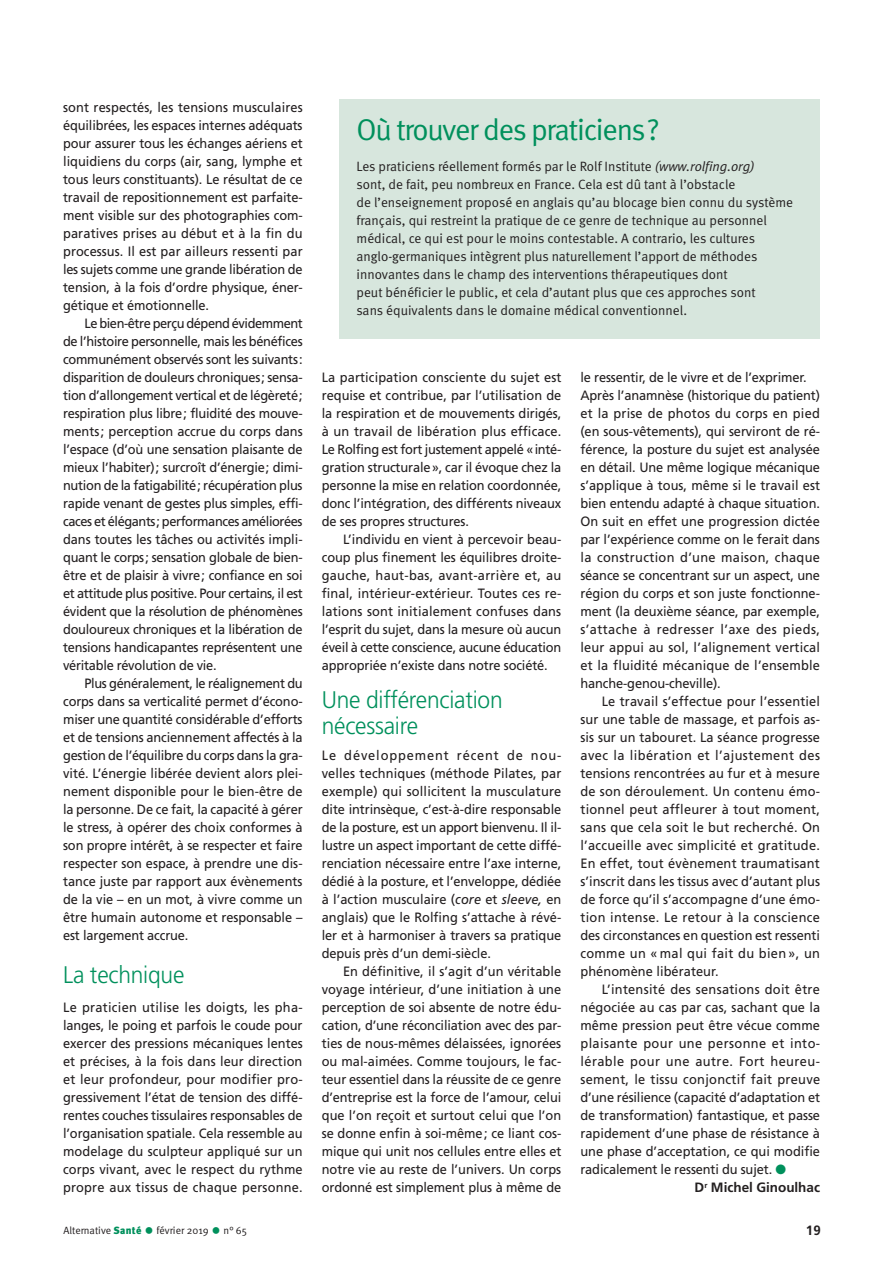
<style>
.page{position:relative;width:894px;height:1267px;background:#fff}
.page>*{position:absolute;margin:0;border:0;box-sizing:border-box;transform-origin:0 0}
.t1{font:30px "Meta Normal LF";letter-spacing:-.04em;color:#00905c}
.t2{font:300 24px/25.5px "Frutiger";letter-spacing:-.01em;color:#00905c;scale:.95 1}
.t3{font:13.5px/18px "Frutiger";letter-spacing:-.005em;color:#231f20;text-align:justify;scale:.95 1}
.t4{font:13.5px/18px "Meta Normal LF";color:#231f20}
.t5{font:13.5px "Frutiger";letter-spacing:.02em;color:#231f20;scale:.95 1}
.t6{font:13.5px "Frutiger";letter-spacing:.03em;color:#231f20;scale:.95 1}
.t7{font:13.5px "Frutiger";letter-spacing:.035em;color:#231f20;scale:.95 1}
.t8{font:700 13.5px "Frutiger";color:#231f20}
.t9{font:10.5px "Meta Normal";color:#231f20}
.s1{font-style:italic}
.s2{color:#00905c}
.s3{font-family:"Meta";font-weight:900;color:#00905c}
.s4{font-family:"Minion Pro";font-size:25.5px;color:#00905c}
</style>
<div class="page">
<div style="left:339px;top:99px;width:481px;height:239px;background:#d7e6dd"></div>
<p class="t3" style="left:63px;top:98px;width:254px">sont respectés, les tensions musculaires équilibrées, les espaces internes adéquats pour assurer tous les échanges aériens et liquidiens du corps (air, sang, lymphe et tous leurs constituants). Le résultat de ce travail de repositionnement est parfaite&shy;ment visible sur des photographies com&shy;paratives prises au début et à la fin du processus. Il est par ailleurs ressenti par les sujets comme une grande libération de tension, à la fois d’ordre physique, éner&shy;gétique et émotionnelle.</p>
<p class="t3" style="left:63px;top:314px;width:254px;text-indent:21px">Le bien-être perçu dépend évidemment de l’histoire personnelle, mais les bénéfices communément observés sont les suivants: disparition de douleurs chroniques; sensa&shy;tion d’allongement vertical et de légèreté; respiration plus libre; fluidité des mouve&shy;ments; perception accrue du corps dans l’espace (d’où une sensation plaisante de mieux l’habiter); surcroît d’énergie; dimi&shy;nution de la fatigabilité; récupération plus rapide venant de gestes plus simples, effi&shy;caces et élégants; performances améliorées dans toutes les tâches ou activités impli&shy;quant le corps; sensation globale de bien&shy;être et de plaisir à vivre; confiance en soi et attitude plus positive. Pour certains, il est évident que la résolution de phénomènes douloureux chroniques et la libération de tensions handicapantes représentent une véritable révolution de vie.</p>
<p class="t3" style="left:63px;top:674px;width:254px;text-indent:21px">Plus généralement, le réalignement du corps dans sa verticalité permet d’écono&shy;miser une quantité considérable d’efforts et de tensions anciennement affectés à la gestion de l’équilibre du corps dans la gra&shy;vité. L’énergie libérée devient alors plei&shy;nement disponible pour le bien-être de la personne. De ce fait, la capacité à gérer le stress, à opérer des choix conformes à son propre intérêt, à se respecter et faire respecter son espace, à prendre une dis&shy;tance juste par rapport aux évènements de la vie – en un mot, à vivre comme un être humain autonome et responsable – est largement accrue.</p>
<h2 class="t2" style="left:63px;top:961px;width:129px">La technique</h2>
<p class="t3" style="left:63px;top:998px;width:254px">Le praticien utilise les doigts, les pha&shy;langes, le poing et parfois le coude pour exercer des pressions mécaniques lentes et précises, à la fois dans leur direction et leur profondeur, pour modifier pro&shy;gressivement l’état de tension des diffé&shy;rentes couches tissulaires responsables de l’organisation spatiale. Cela ressemble au modelage du sculpteur appliqué sur un corps vivant, avec le respect du rythme propre aux tissus de chaque personne.</p>
<h1 class="t1" style="left:356px;top:112px;width:305px">Où trouver des praticiens?</h1>
<p class="t4" style="left:356px;top:157px;width:438px">Les praticiens réellement formés par le Rolf Institute <span class="s1">(www.rolfing.org)<br></span>sont, de fait, peu nombreux en France. Cela est dû tant à l’obstacle<br>de l’enseignement proposé en anglais qu’au blocage bien connu du système français, qui restreint la pratique de ce genre de technique au personnel médical, ce qui est pour le moins contestable. A contrario, les cultures anglo-germaniques intègrent plus naturellement l’apport de méthodes innovantes dans le champ des interventions thérapeutiques dont<br>peut bénéficier le public, et cela d’autant plus que ces approches sont<br>sans équivalents dans le domaine médical conventionnel.</p>
<p class="t3" style="left:322px;top:368px;width:254px">La participation consciente du sujet est requise et contribue, par l’utilisation de la respiration et de mouvements dirigés, à un travail de libération plus efficace.<br>Le Rolfing est fort justement appelé «inté&shy;gration structurale», car il évoque chez la personne la mise en relation coordonnée, donc l’intégration, des différents niveaux de ses propres structures.</p>
<p class="t3" style="left:322px;top:530px;width:254px;text-indent:21px">L’individu en vient à percevoir beau&shy;coup plus finement les équilibres droite&shy;gauche, haut-bas, avant-arrière et, au final, intérieur-extérieur. Toutes ces re&shy;lations sont initialement confuses dans l’esprit du sujet, dans la mesure où aucun éveil à cette conscience, aucune éducation appropriée n’existe dans notre société.</p>
<h2 class="t2" style="left:322px;top:687px;width:192px">Une différenciation nécessaire</h2>
<p class="t3" style="left:322px;top:746px;width:254px">Le développement récent de nou&shy;velles techniques (méthode Pilates, par exemple) qui sollicitent la musculature dite intrinsèque, c’est-à-dire responsable de la posture, est un apport bienvenu. Il il&shy;lustre un aspect important de cette diffé&shy;renciation nécessaire entre l’axe interne, dédié à la posture, et l’enveloppe, dédiée à l’action musculaire (<span class="s1">core</span> et <span class="s1">sleeve,</span> en anglais) que le Rolfing s’attache à révé&shy;ler et à harmoniser à travers sa pratique depuis près d’un demi-siècle.</p>
<p class="t3" style="left:322px;top:962px;width:254px;text-indent:21px">En définitive, il s’agit d’un véritable voyage intérieur, d’une initiation à une perception de soi absente de notre édu&shy;cation, d’une réconciliation avec des par&shy;ties de nous-mêmes délaissées, ignorées ou mal-aimées. Comme toujours, le fac&shy;teur essentiel dans la réussite de ce genre d’entreprise est la force de l’amour, celui que l’on reçoit et surtout celui que l’on se donne enfin à soi-même; ce liant cos&shy;mique qui unit nos cellules entre elles et notre vie au reste de l’univers. Un corps ordonné est simplement plus à même de</p>
<p class="t3" style="left:580px;top:368px;width:254px;text-align:left">le ressentir, de le vivre et de l’exprimer.<br>Après l’anamnèse (historique du patient) et la prise de photos du corps en pied (en sous-vêtements), qui serviront de ré&shy;férence, la posture du sujet est analysée en détail. Une même logique mécanique s’applique à tous, même si le travail est bien entendu adapté à chaque situation.<br>On suit en effet une progression dictée par l’expérience comme on le ferait dans la construction d’une maison, chaque séance se concentrant sur un aspect, une région du corps et son juste fonctionne&shy;ment (la deuxième séance, par exemple, s’attache à redresser l’axe des pieds, leur appui au sol, l’alignement vertical et la fluidité mécanique de l’ensemble hanche-genou-cheville).</p>
<p class="t3" style="left:580px;top:692px;width:254px;text-indent:21px">Le travail s’effectue pour l’essentiel sur une table de massage, et parfois as&shy;sis sur un tabouret. La séance progresse avec la libération et l’ajustement des tensions rencontrées au fur et à mesure de son déroulement. Un contenu émo&shy;tionnel peut affleurer à tout moment, sans que cela soit le but recherché. On l’accueille avec simplicité et gratitude.<br>En effet, tout évènement traumatisant s’inscrit dans les tissus avec d’autant plus de force qu’il s’accompagne d’une émo&shy;tion intense. Le retour à la conscience des circonstances en question est ressenti comme un « mal qui fait du bien », un phénomène libérateur.</p>
<p class="t5" style="left:602px;top:981px;width:231px">L’intensité des sensations doit être</p>
<p class="t3" style="left:580px;top:998px;width:254px">négociée au cas par cas, sachant que la</p>
<p class="t3" style="left:580px;top:1016px;width:254px">même pression peut être vécue comme</p>
<p class="t6" style="left:580px;top:1035px;width:254px">plaisante pour une personne et into-</p>
<p class="t7" style="left:580px;top:1053px;width:254px">lérable pour une autre. Fort heureu-</p>
<p class="t5" style="left:580px;top:1071px;width:254px">sement, le tissu conjonctif fait preuve</p>
<p class="t3" style="left:580px;top:1088px;width:254px">d’une résilience (capacité d’adaptation et</p>
<p class="t3" style="left:580px;top:1106px;width:254px">de transformation) fantastique, et passe</p>
<p class="t3" style="left:580px;top:1124px;width:254px">rapidement d’une phase de résistance à</p>
<p class="t3" style="left:580px;top:1142px;width:254px">une phase d’acceptation, ce qui modifie</p>
<p class="t3" style="left:580px;top:1160px;width:218px">radicalement le ressenti du sujet. <span class="s2">●</span></p>
<p class="t8" style="left:695px;top:1179px;width:127px">D<sup>r</sup> Michel Ginoulhac</p>
<p class="t9" style="left:63px;top:1224px;width:185px">Alternative <span class="s3">Santé</span> <span class="s4">•</span> février 2019 <span class="s4">•</span> n° 65</p>
<p class="t8" style="left:806px;top:1222px;width:17px">19</p>
</div>
